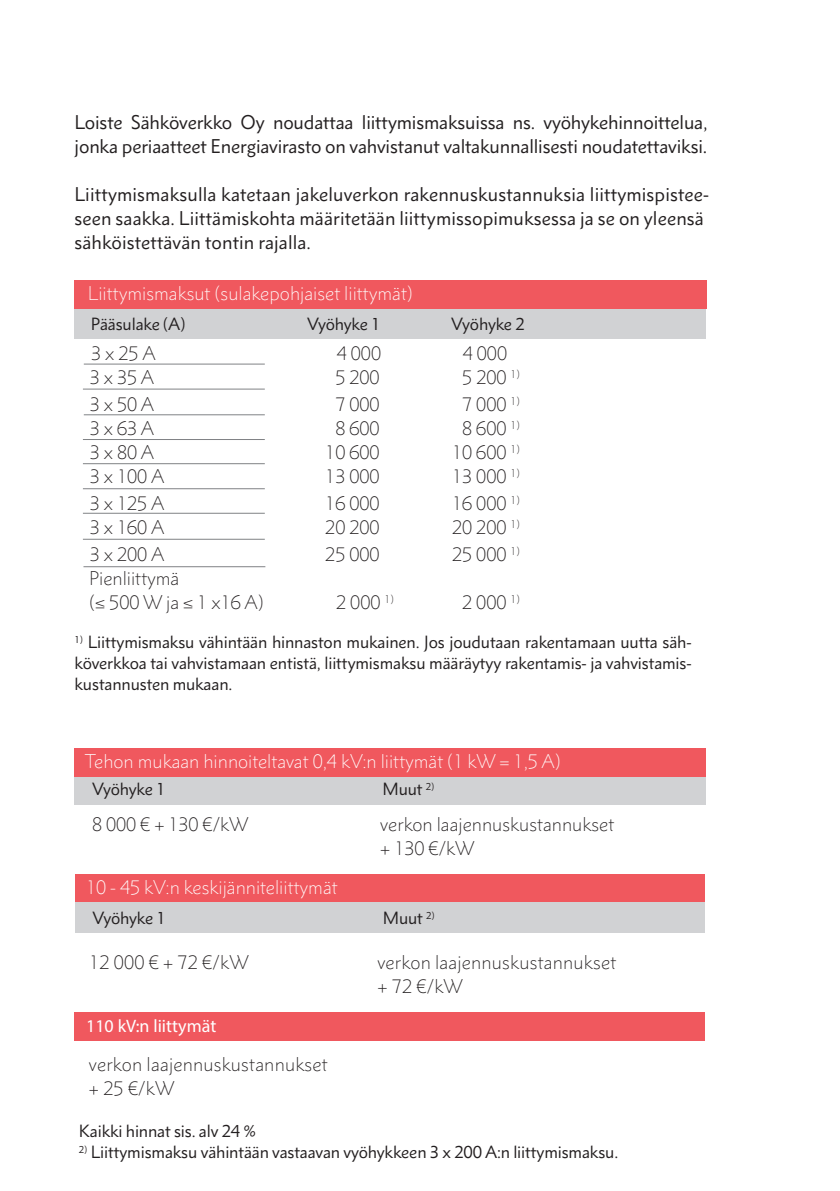
<style>
.page{position:relative;width:840px;height:1191px;background:#fff}
.page>*{position:absolute;margin:0;border:0;box-sizing:border-box;transform-origin:0 0}
.t1{font:18.6px "Myriad Pro";color:#fff}
.leipis{font:18px/24px "Metro Nova Pro";color:#231f20}
.leipis-2{font:300 18px/24px "Metro Nova Pro";color:#231f20}
.leipis-3{font:300 18px "Metro Nova Pro";color:#fff}
.leipis-4{font:18px "Myriad Pro";color:#fff}
.leipis-5{font:16px/21px "Metro Nova Pro";letter-spacing:-.01em;color:#231f20;text-align:justify}
</style>
<div class="page">
<div style="left:74px;top:774px;width:631px;height:30px;background:#d1d2d4"></div>
<hr style="left:83px;top:389px;width:182px;height:1px;background:#808285">
<hr style="left:83px;top:463px;width:182px;height:1px;background:#808285">
<hr style="left:83px;top:488px;width:182px;height:1px;background:#808285">
<hr style="left:83px;top:513px;width:182px;height:1px;background:#808285">
<hr style="left:83px;top:539px;width:182px;height:1px;background:#808285">
<hr style="left:83px;top:439px;width:182px;height:1px;background:#808285">
<hr style="left:84px;top:364px;width:181px;height:1px;background:#808285">
<hr style="left:84px;top:414px;width:181px;height:1px;background:#808285">
<div style="left:74px;top:309px;width:631px;height:29px;background:#d1d2d4"></div>
<div style="left:74px;top:280px;width:631px;height:29px;background:#f0585e"></div>
<div style="left:75px;top:873px;width:629px;height:29px;background:#f0585e"></div>
<div style="left:75px;top:1012px;width:629px;height:29px;background:#f0585e"></div>
<hr style="left:83px;top:566px;width:182px;height:1px;background:#808285">
<div style="left:75px;top:902px;width:629px;height:31px;background:#d1d2d4"></div>
<div style="left:74px;top:748px;width:631px;height:28px;background:#f0585e"></div>
<p class="leipis" style="left:74px;top:110px;width:634px">Loiste Sähköverkko Oy noudattaa liittymismaksuissa ns. vyöhykehinnoittelua, jonka periaatteet Energiavirasto on vahvistanut valtakunnallisesti noudatettaviksi.</p>
<p class="leipis" style="left:74px;top:182px;width:635px">Liittymismaksulla katetaan jakeluverkon rakennuskustannuksia liittymispistee&shy;seen saakka. Liittämiskohta määritetään liittymissopimuksessa ja se on yleensä sähköistettävän tontin rajalla.</p>
<p class="t1" style="left:90px;top:284px;width:26px">Liit</p>
<p class="t1" style="left:205px;top:284px;width:8px">t</p>
<p class="leipis-3" style="left:88px;top:282px;width:326px">Liittymismaksut (sulakepohjaiset liittymät)</p>
<p class="leipis-5" style="left:91px;top:313px;width:96px">Pääsulake (A)</p>
<p class="leipis-5" style="left:307px;top:313px;width:75px">Vyöhyke 1</p>
<p class="leipis-5" style="left:451px;top:313px;width:75px">Vyöhyke 2</p>
<p class="leipis-2" style="left:91px;top:341px;width:66px">3 x 25 A</p>
<p class="leipis-2" style="left:336px;top:341px;width:46px">4 000</p>
<p class="leipis-2" style="left:462px;top:341px;width:46px">4 000</p>
<p class="leipis-2" style="left:90px;top:365px;width:66px">3 x 35 A</p>
<p class="leipis-2" style="left:335px;top:365px;width:46px">5 200</p>
<p class="leipis-2" style="left:462px;top:365px;width:59px">5 200 <sup>1)</sup></p>
<p class="leipis-2" style="left:90px;top:392px;width:66px">3 x 50 A</p>
<p class="leipis-2" style="left:335px;top:392px;width:46px">7 000</p>
<p class="leipis-2" style="left:462px;top:392px;width:59px">7 000 <sup>1)</sup></p>
<p class="leipis-2" style="left:90px;top:416px;width:66px">3 x 63 A</p>
<p class="leipis-2" style="left:335px;top:416px;width:46px">8 600</p>
<p class="leipis-2" style="left:462px;top:416px;width:59px">8 600 <sup>1)</sup></p>
<p class="leipis-2" style="left:90px;top:440px;width:66px">3 x 80 A</p>
<p class="leipis-2" style="left:325px;top:440px;width:56px">10 600</p>
<p class="leipis-2" style="left:452px;top:440px;width:69px">10 600 <sup>1)</sup></p>
<p class="leipis-2" style="left:90px;top:464px;width:76px">3 x 100 A</p>
<p class="leipis-2" style="left:325px;top:464px;width:56px">13 000</p>
<p class="leipis-2" style="left:452px;top:464px;width:69px">13 000 <sup>1)</sup></p>
<p class="leipis-2" style="left:90px;top:491px;width:76px">3 x 125 A</p>
<p class="leipis-2" style="left:325px;top:491px;width:56px">16 000</p>
<p class="leipis-2" style="left:452px;top:491px;width:69px">16 000 <sup>1)</sup></p>
<p class="leipis-2" style="left:90px;top:515px;width:76px">3 x 160 A</p>
<p class="leipis-2" style="left:325px;top:515px;width:56px">20 200</p>
<p class="leipis-2" style="left:452px;top:515px;width:69px">20 200 <sup>1)</sup></p>
<p class="leipis-2" style="left:90px;top:542px;width:76px">3 x 200 A</p>
<p class="leipis-2" style="left:325px;top:542px;width:56px">25 000</p>
<p class="leipis-2" style="left:452px;top:542px;width:69px">25 000 <sup>1)</sup></p>
<p class="leipis-2" style="left:336px;top:590px;width:59px">2 000 <sup>1)</sup></p>
<p class="leipis-2" style="left:462px;top:590px;width:59px">2 000 <sup>1)</sup></p>
<p class="leipis-2" style="left:89px;top:566px;width:92px">Pienliittymä</p>
<p class="leipis-2" style="left:89px;top:590px;width:176px">(≤ 500 W ja ≤ 1 x16 A)</p>
<p class="leipis-5" style="left:74px;top:631px;width:618px"><sup>1)</sup> Liittymismaksu vähintään hinnaston mukainen. Jos joudutaan rakentamaan uutta säh&shy;köverkkoa tai vahvistamaan entistä, liittymismaksu määräytyy rakentamis- ja vahvistamis&shy;kustannusten mukaan.</p>
<p class="leipis-3" style="left:85px;top:750px;width:477px">Tehon mukaan hinnoiteltavat 0,4 kV:n liittymät (1 kW = 1,5 A)</p>
<p class="leipis-5" style="left:92px;top:778px;width:75px">Vyöhyke 1</p>
<p class="leipis-5" style="left:382px;top:778px;width:53px">Muut <sup>2)</sup></p>
<p class="leipis-2" style="left:92px;top:812px;width:158px">8 000 € + 130 €/kW</p>
<p class="leipis-2" style="left:380px;top:812px;width:235px">verkon laajennuskustannukset</p>
<p class="leipis-2" style="left:380px;top:836px;width:96px">+ 130 €/kW</p>
<p class="leipis-3" style="left:86px;top:876px;width:253px">10 - 45 kV:n keskijänniteliittymät</p>
<p class="leipis-5" style="left:92px;top:907px;width:75px">Vyöhyke 1</p>
<p class="leipis-5" style="left:382px;top:907px;width:53px">Muut <sup>2)</sup></p>
<p class="leipis-2" style="left:89px;top:950px;width:161px">12 000 € + 72 €/kW</p>
<p class="leipis-2" style="left:377px;top:950px;width:240px">verkon laajennuskustannukset</p>
<p class="leipis-2" style="left:377px;top:974px;width:87px">+ 72 €/kW</p>
<p class="leipis-4" style="left:86px;top:1015px;width:132px">110 kV:n liittymät</p>
<p class="leipis-2" style="left:89px;top:1052px;width:240px">verkon laajennuskustannukset + 25 €/kW</p>
<p class="leipis-5" style="left:79px;top:1120px;width:179px">Kaikki hinnat sis. alv 24 %</p>
<p class="leipis-5" style="left:79px;top:1141px;width:540px"><sup>2)</sup> Liittymismaksu vähintään vastaavan vyöhykkeen 3 x 200 A:n liittymismaksu.</p>
</div>
